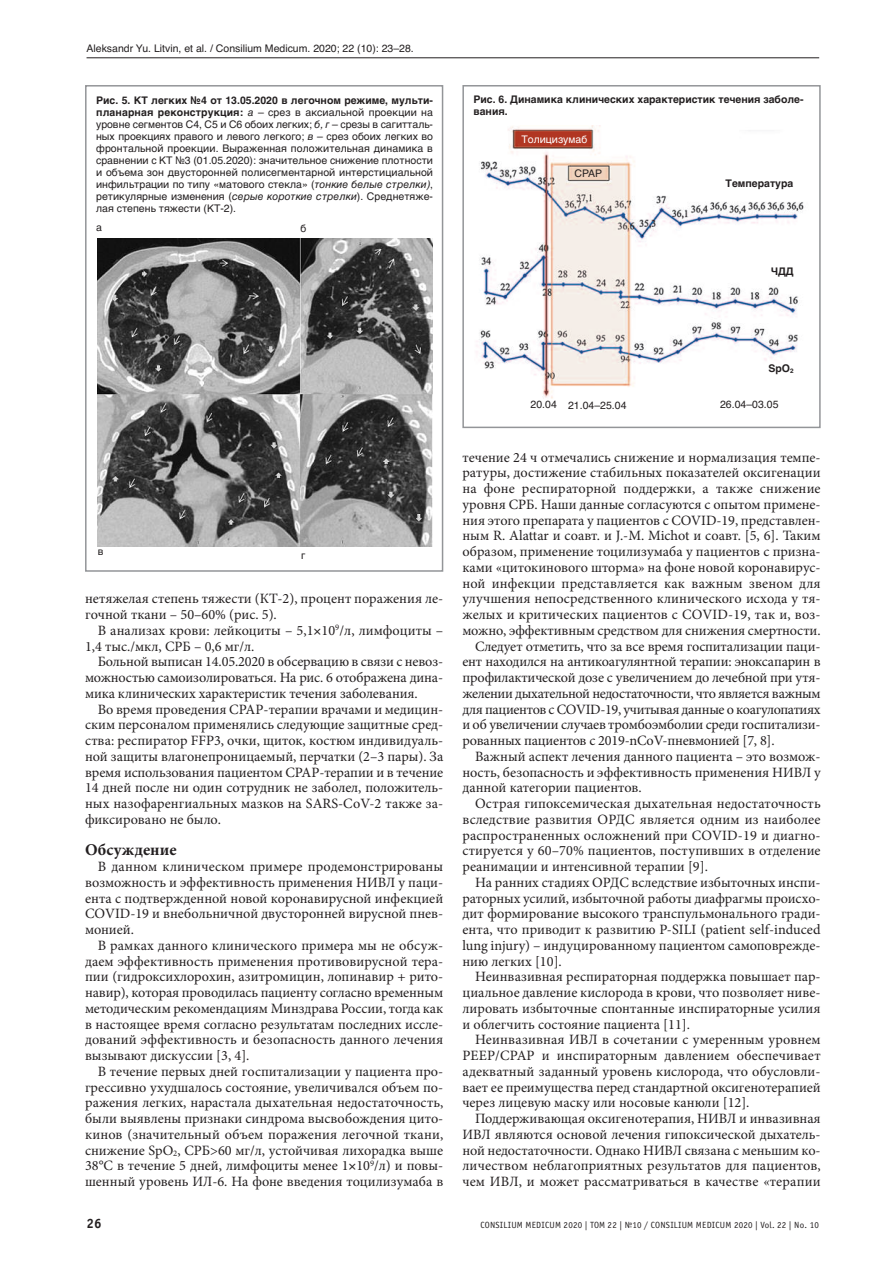
<style>
.page{position:relative;width:893px;height:1263px;background:#fff}
.page>*{position:absolute;margin:0;border:0;box-sizing:border-box;transform-origin:0 0}
.t1{font:700 16.5px "Minion Pro";letter-spacing:.015em;color:#231f20}
.t2{font:14.25px/15.8px "Minion Pro";color:#231f20;text-align:justify}
.t3{font:14.25px "Minion Pro";letter-spacing:-.025em;color:#231f20}
.t4{font:700 13.5px "Officina Sans C";color:#231f20}
.t5{font:10.5px/12px "Helvetica";color:#231f20;text-align:justify}
.t6{font:700 10.5px/12px "Helvetica";color:#231f20}
.t7{font:10.5px "Helvetica";color:#fff}
.t8{font:9px "Officina Sans C";letter-spacing:.025em;color:#231f20}
.s1{font-weight:700}
.s2{font-style:italic}
</style>
<div class="page">
<hr style="left:87px;top:57px;width:732px;height:1px;background:#231f20">
<div style="left:85px;top:85px;width:358px;height:487px;border:2px solid #939598"></div>
<img style="left:97px;top:238px;width:335px;height:308px">
<div style="left:462px;top:85px;width:359px;height:343px;border:2px solid #939598"></div>
<img style="left:476px;top:126px;width:328px;height:273px">
<p class="t5" style="left:87px;top:42px;width:329px">Aleksandr Yu. Litvin, et al. / Consilium Medicum. 2020; 22 (10): 23–28.</p>
<p class="t5" style="left:96px;top:95px;width:338px"><span class="s1">Рис. 5. КТ легких №4 от 13.05.2020 в легочном режиме, мульти&shy;планарная реконструкция:</span> <span class="s2">а</span> – срез в аксиальной проекции на уровне сегментов С4, С5 и С6 обоих легких; <span class="s2">б, г</span> – срезы в сагитталь&shy;ных проекциях правого и левого легкого; <span class="s2">в</span> – срез обоих легких во фронтальной проекции. Выраженная положительная динамика в сравнении с КТ №3 (01.05.2020): значительное снижение плотности и объема зон двусторонней полисегментарной интерстициальной инфильтрации по типу «матового стекла» (<span class="s2">тонкие белые стрелки)</span>, ретикулярные изменения (<span class="s2">серые короткие стрелки</span>). Среднетяже&shy;лая степень тяжести (КТ-2).</p>
<p class="t5" style="left:96px;top:221px;width:7px">а</p>
<p class="t5" style="left:300px;top:222px;width:7px">б</p>
<p class="t6" style="left:473px;top:94px;width:332px">Рис. 6. Динамика клинических характеристик течения заболе&shy;вания.</p>
<p class="t7" style="left:521px;top:133px;width:67px">Толицизумаб</p>
<p class="t5" style="left:574px;top:167px;width:29px">CPAP</p>
<p class="t6" style="left:726px;top:177px;width:69px">Температура</p>
<p class="t6" style="left:771px;top:265px;width:24px">ЧДД</p>
<p class="t5" style="left:98px;top:545px;width:7px">в</p>
<p class="t5" style="left:301px;top:549px;width:6px">г</p>
<p class="t2" style="left:85px;top:592px;width:360px">нетяжелая степень тяжести (КТ-2), процент поражения ле&shy;гочной ткани – 50–60% (рис. 5).</p>
<p class="t2" style="left:85px;top:624px;width:360px;text-indent:13px">В анализах крови: лейкоциты – 5,1 10<sup>9</sup>/л, лимфоциты –<br>1,4 тыс./мкл, СРБ – 0,6 мг/л.</p>
<p class="t2" style="left:85px;top:655px;width:360px;text-indent:13px">Больной выписан 14.05.2020 в обсервацию в связи с невоз&shy;можностью самоизолироваться. На рис. 6 отображена дина&shy;мика клинических характеристик течения заболевания.</p>
<p class="t2" style="left:85px;top:702px;width:360px;text-indent:13px">Во время проведения СРАР-терапии врачами и медицин&shy;ским персоналом применялись следующие защитные сред&shy;ства: респиратор FFP3, очки, щиток, костюм индивидуаль&shy;ной защиты влагонепроницаемый, перчатки (2–3 пары). За время использования пациентом СРАР-терапии и в течение 14 дней после ни один сотрудник не заболел, положитель&shy;ных назофаренгиальных мазков на SARS-CoV-2 также за&shy;фиксировано не было.</p>
<p class="t1" style="left:85px;top:844px;width:93px">обсуждение</p>
<p class="t2" style="left:85px;top:860px;width:360px;text-indent:13px">В данном клиническом примере продемонстрированы возможность и эффективность применения НИВЛ у паци&shy;ента с подтвержденной новой коронавирусной инфекцией COVID-19 и внебольничной двусторонней вирусной пнев&shy;монией.</p>
<p class="t2" style="left:85px;top:939px;width:360px;text-indent:13px">В рамках данного клинического примера мы не обсуж&shy;даем эффективность применения противовирусной тера&shy;пии (гидроксихлорохин, азитромицин, лопинавир + рито&shy;навир), которая проводилась пациенту согласно временным методическим рекомендациям Минздрава России, тогда как в настоящее время согласно результатам последних иссле&shy;дований эффективность и безопасность данного лечения вызывают дискуссии [3, 4].</p>
<p class="t2" style="left:85px;top:1065px;width:360px;text-indent:13px">В течение первых дней госпитализации у пациента про&shy;грессивно ухудшалось состояние, увеличивался объем по&shy;ражения легких, нарастала дыхательная недостаточность, были выявлены признаки синдрома высвобождения цито&shy;кинов (значительный объем поражения легочной ткани, снижение SpO<sub>2</sub>, СРБ&gt;60 мг/л, устойчивая лихорадка выше 38°С в течение 5 дней, лимфоциты менее 1 10<sup>9</sup>/л) и повы&shy;шенный уровень ИЛ-6. На фоне введения тоцилизумаба в</p>
<p class="t6" style="left:768px;top:362px;width:27px">SpO<sub>2</sub></p>
<p class="t5" style="left:531px;top:399px;width:97px">20.04 21.04–25.04</p>
<p class="t5" style="left:720px;top:399px;width:60px">26.04–03.05</p>
<p class="t2" style="left:462px;top:450px;width:360px">течение 24 ч отмечались снижение и нормализация темпе-</p>
<p class="t2" style="left:462px;top:466px;width:360px">ратуры, достижение стабильных показателей оксигенации</p>
<p class="t2" style="left:462px;top:482px;width:360px">на фоне респираторной поддержки, а также снижение</p>
<p class="t2" style="left:462px;top:498px;width:360px">уровня СРБ. Наши данные согласуются с опытом примене-</p>
<p class="t2" style="left:462px;top:513px;width:360px">ния этого препарата у пациентов с COVID-19, представлен-</p>
<p class="t2" style="left:462px;top:529px;width:360px">ным R. Alattar и соавт. и J.-M. Michot и соавт. [5, 6]. Таким</p>
<p class="t2" style="left:462px;top:545px;width:360px">образом, применение тоцилизумаба у пациентов с призна-</p>
<p class="t2" style="left:462px;top:561px;width:360px">ками «цитокинового шторма» на фоне новой коронавирус-</p>
<p class="t2" style="left:462px;top:576px;width:360px">ной инфекции представляется как важным звеном для</p>
<p class="t2" style="left:462px;top:592px;width:360px">улучшения непосредственного клинического исхода у тя-</p>
<p class="t2" style="left:462px;top:608px;width:360px">желых и критических пациентов с COVID-19, так и, воз-</p>
<p class="t2" style="left:462px;top:624px;width:360px">можно, эффективным средством для снижения смертности.</p>
<p class="t2" style="left:475px;top:639px;width:347px">Следует отметить, что за все время госпитализации паци-</p>
<p class="t2" style="left:462px;top:655px;width:360px">ент находился на антикоагулянтной терапии: эноксапарин в</p>
<p class="t2" style="left:462px;top:671px;width:360px">профилактической дозе с увеличением до лечебной при утя-</p>
<p class="t3" style="left:462px;top:688px;width:360px">желении дыхательной недостаточности, что является важным</p>
<p class="t3" style="left:462px;top:704px;width:360px">для пациентов с COVID-19, учитывая данные о коагулопатиях</p>
<p class="t2" style="left:462px;top:718px;width:360px">и об увеличении случаев тромбоэмболии среди госпитализи-</p>
<p class="t2" style="left:462px;top:734px;width:314px">рованных пациентов с 2019-nCoV-пневмонией [7, 8].</p>
<p class="t2" style="left:475px;top:750px;width:347px">Важный аспект лечения данного пациента – это возмож-</p>
<p class="t2" style="left:462px;top:765px;width:360px">ность, безопасность и эффективность применения НИВЛ у</p>
<p class="t2" style="left:462px;top:781px;width:181px">данной категории пациентов.</p>
<p class="t2" style="left:475px;top:797px;width:347px">Острая гипоксемическая дыхательная недостаточность</p>
<p class="t2" style="left:462px;top:813px;width:360px">вследствие развития ОРДС является одним из наиболее</p>
<p class="t2" style="left:462px;top:828px;width:360px">распространенных осложнений при COVID-19 и диагно-</p>
<p class="t2" style="left:462px;top:844px;width:360px">стируется у 60–70% пациентов, поступивших в отделение</p>
<p class="t2" style="left:462px;top:860px;width:247px">реанимации и интенсивной терапии [9].</p>
<p class="t2" style="left:475px;top:876px;width:347px">На ранних стадиях ОРДС вследствие избыточных инспи-</p>
<p class="t2" style="left:462px;top:891px;width:360px">раторных усилий, избыточной работы диафрагмы происхо-</p>
<p class="t2" style="left:462px;top:907px;width:360px">дит формирование высокого транспульмонального гради-</p>
<p class="t2" style="left:462px;top:923px;width:360px">ента, что приводит к развитию P-SILI (patient self-induced</p>
<p class="t2" style="left:462px;top:939px;width:360px">lung injury) – индуцированному пациентом самоповрежде-</p>
<p class="t2" style="left:462px;top:954px;width:101px">нию легких [10].</p>
<p class="t2" style="left:475px;top:970px;width:347px">Неинвазивная респираторная поддержка повышает пар-</p>
<p class="t2" style="left:462px;top:986px;width:360px">циальное давление кислорода в крови, что позволяет ниве-</p>
<p class="t2" style="left:462px;top:1002px;width:360px">лировать избыточные спонтанные инспираторные усилия</p>
<p class="t2" style="left:462px;top:1017px;width:229px">и облегчить состояние пациента [11].</p>
<p class="t2" style="left:475px;top:1033px;width:347px">Неинвазивная ИВЛ в сочетании с умеренным уровнем</p>
<p class="t2" style="left:462px;top:1049px;width:360px">РЕЕР/CPAP и инспираторным давлением обеспечивает</p>
<p class="t2" style="left:462px;top:1065px;width:360px">адекватный заданный уровень кислорода, что обусловли-</p>
<p class="t2" style="left:462px;top:1080px;width:360px">вает ее преимущества перед стандартной оксигенотерапией</p>
<p class="t2" style="left:462px;top:1096px;width:289px">через лицевую маску или носовые канюли [12].</p>
<p class="t2" style="left:475px;top:1112px;width:347px">Поддерживающая оксигенотерапия, НИВЛ и инвазивная</p>
<p class="t2" style="left:462px;top:1128px;width:360px">ИВЛ являются основой лечения гипоксической дыхатель-</p>
<p class="t2" style="left:462px;top:1143px;width:360px">ной недостаточности. Однако НИВЛ связана с меньшим ко-</p>
<p class="t2" style="left:462px;top:1159px;width:360px">личеством неблагоприятных результатов для пациентов,</p>
<p class="t2" style="left:462px;top:1175px;width:360px">чем ИВЛ, и может рассматриваться в качестве «терапии</p>
<p class="t4" style="left:87px;top:1215px;width:17px">26</p>
<p class="t8" style="left:480px;top:1219px;width:340px">CONSILIUM MEDICUM 2020 | ТОМ 22 | №10 / CONSILIUM MEDICUM 2020 | Vol. 22 | No. 10</p>
</div>
